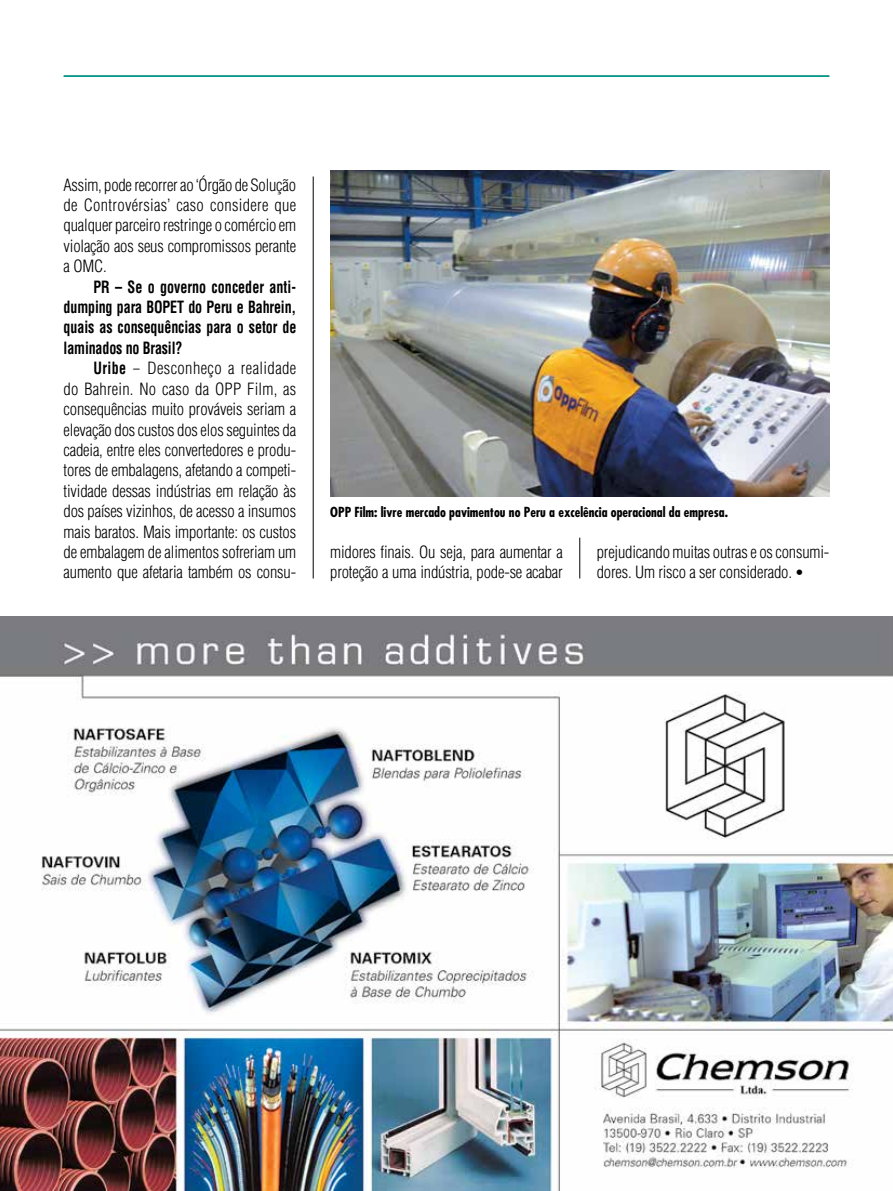
<style>
.page{position:relative;width:893px;height:1191px;background:#fff}
.page>*{position:absolute;margin:0;border:0;box-sizing:border-box;transform-origin:0 0}
.t1{font:300 condensed 16.5px/20.4px "Helvetica LT Std";letter-spacing:-.01em;color:#000;text-align:justify}
.t2{font:700 condensed 16.5px/20.4px "Helvetica LT Std";letter-spacing:-.005em;color:#000;text-align:justify;scale:.85 1}
.t3{font:700 condensed 13.5px "Futura Std";color:#000}
.s1{font-weight:700}
.s2{font-family:"Gotham";font-stretch:normal}
.s3{font-family:"Museo Sans 100";font-weight:400;font-stretch:normal}
</style>
<div class="page">
<hr style="left:64px;top:75px;width:765px;height:2px;background:#009b90">
<hr style="left:579px;top:537px;width:1px;height:41px;background:#000">
<hr style="left:313px;top:176px;width:1px;height:402px;background:#000">
<img style="left:330px;top:170px;width:499px;height:327px">
<img style="left:0;top:617px;width:893px;height:574px">
<p class="t1" style="left:64px;top:174px;width:234px">Assim, pode recorrer ao ‘Órgão de Solução de Controvérsias’ caso considere que qualquer parceiro restringe o comércio em violação aos seus compromissos perante a OMC.</p>
<p class="t2" style="left:64px;top:276px;width:275px;text-indent:30px">PR – Se o governo conceder anti&shy;dumping para BOPET do Peru e Bahrein, quais as consequências para o setor de laminados no Brasil?</p>
<p class="t1" style="left:64px;top:358px;width:234px;text-indent:30px"><span class="s1">Uribe</span> <span class="s2">–</span> Desconheço a realidade do Bahrein. No caso da OPP Film, as consequências muito prováveis seriam a elevação dos custos dos elos seguintes da cadeia, entre eles convertedores e produ&shy;tores de embalagens, afetando a competi&shy;tividade dessas indústrias em relação às dos países vizinhos, de acesso a insumos mais baratos. Mais importante: os custos de embalagem de alimentos sofreriam um aumento que afetaria também os consu-</p>
<p class="t3" style="left:330px;top:504px;width:399px">OPP Film: livre mercado pavimentou no Peru a excelência operacional da empresa.</p>
<p class="t1" style="left:330px;top:542px;width:234px">midores finais. Ou seja, para aumentar a proteção a uma indústria, pode-se acabar</p>
<p class="t1" style="left:597px;top:542px;width:234px">prejudicando muitas outras e os consumi&shy;dores. Um risco a ser considerado. <span class="s3">∞</span></p>
</div>
